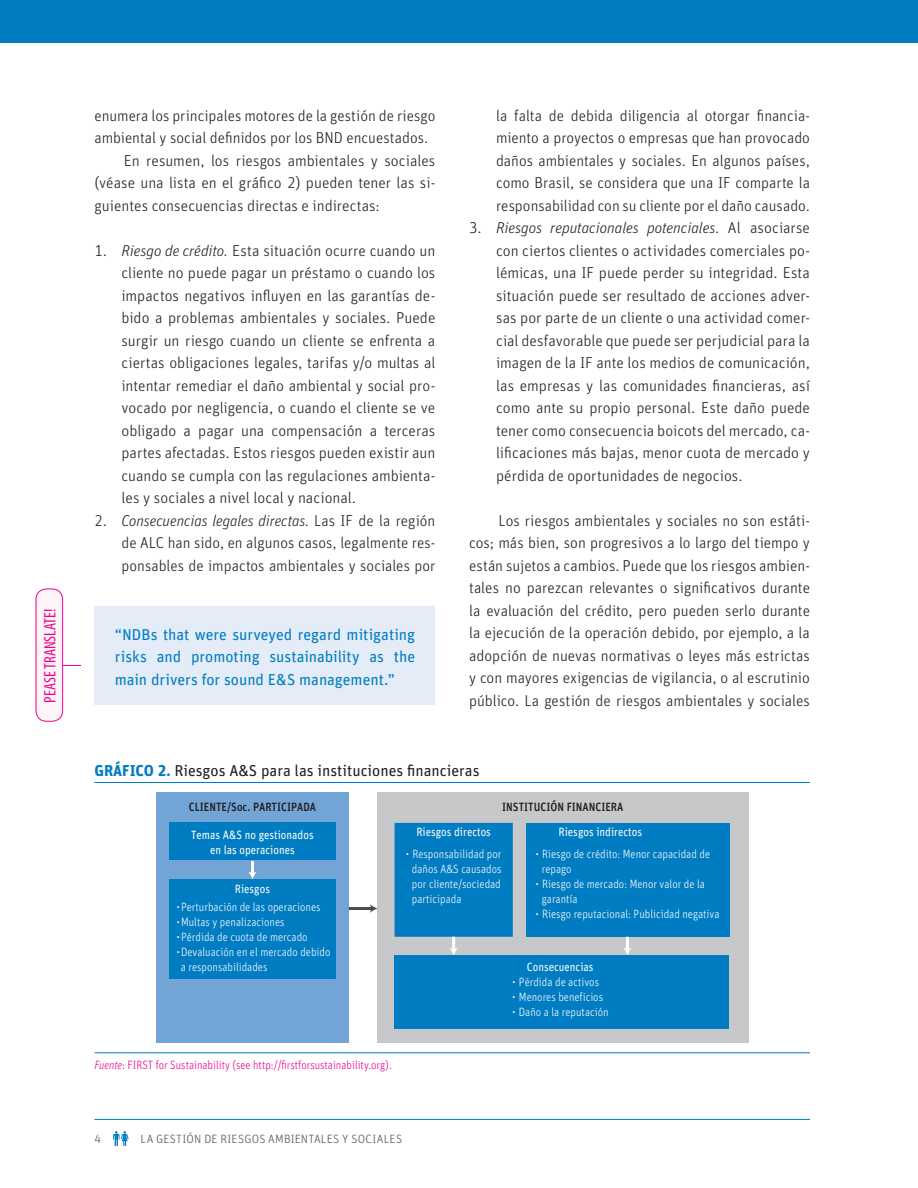
<style>
.page{position:relative;width:918px;height:1188px;background:#fff}
.page>*{position:absolute;margin:0;border:0;box-sizing:border-box;transform-origin:0 0}
.t1{font:condensed 16.5px "Myriad Pro";color:#ed028c}
.t2{font:15.75px/22.5px "Unit Light LF";color:#231f20;text-align:justify}
.t3{font:15.75px/22.5px "Unit";color:#007cc2;text-align:justify}
.t4{font:15.75px "Unit Light Italic LF";letter-spacing:-.005em;color:#231f20}
.t5{font:15.75px "Unit Regular LF";color:#231f20}
.t6{font:300 12px/15.1px "Unit";color:#fff;scale:.9 1}
.t7{font:12px/14.4px "Unit";color:#fff;text-align:center;scale:.9 1}
.t8{font:12px "Unit Light LF";color:#ed028c;scale:.9 1}
.t9{font:500 12px "Unit";color:#231f20;scale:.9 1}
.t10{font:12px "Unit Light LF";letter-spacing:.015em;color:#57585a}
.s1{font-family:"Unit Light Italic LF"}
.s2{font-family:"Unit Light LF"}
.s3{font-family:"Unit Bold LF";color:#007cc2}
.s4{font-weight:400}
</style>
<div class="page">
<hr style="left:94px;top:1119px;width:716px;height:1px;background:#007cc2">
<div style="left:0;top:0;width:918px;height:43px;background:#007cc2"></div>
<svg style="left:113px;top:1131px;width:16px;height:15px"></svg>
<hr style="left:94px;top:782px;width:716px;height:1px;background:#007cc2">
<hr style="left:94px;top:1052px;width:716px;height:1px;background:#007cc2">
<div style="left:156px;top:792px;width:193px;height:251px;background:#73a4d6"></div>
<div style="left:169px;top:823px;width:167px;height:37px;background:#007cc2"></div>
<div style="left:169px;top:879px;width:167px;height:100px;background:#007cc2"></div>
<div style="left:377px;top:792px;width:371px;height:251px;background:#c7c8ca"></div>
<div style="left:526px;top:823px;width:203px;height:114px;background:#007cc2"></div>
<div style="left:395px;top:955px;width:334px;height:74px;background:#007cc2"></div>
<svg style="left:248px;top:861px;width:9px;height:18px"></svg>
<svg style="left:395px;top:823px;width:118px;height:132px"></svg>
<hr style="left:349px;top:907px;width:23px;height:3px;background:#4b4c4d">
<svg style="left:370px;top:904px;width:8px;height:9px"></svg>
<svg style="left:623px;top:937px;width:8px;height:18px"></svg>
<hr style="left:49px;top:665px;width:32px;height:1px;background:#ed028c">
<div style="left:36px;top:589px;width:27px;height:132px;background:#fdf4f8;border-radius:10px"></div>
<div style="left:36px;top:589px;width:27px;height:133px;border:1px solid #ed028c;border-radius:10px"></div>
<div style="left:94px;top:607px;width:341px;height:98px;background:#e4ecf7"></div>
<p class="t1" style="left:40px;top:703px;width:95px;rotate:-90deg">PEASE TRANSLATE!</p>
<p class="t2" style="left:94px;top:104px;width:342px">enumera los principales motores de la gestión de riesgo</p>
<p class="t2" style="left:94px;top:126px;width:335px">ambiental y social definidos por los BND encuestados.</p>
<p class="t2" style="left:124px;top:149px;width:313px">En resumen, los riesgos ambientales y sociales</p>
<p class="t2" style="left:94px;top:171px;width:342px">(véase una lista en el gráfico 2) pueden tener las si-</p>
<p class="t2" style="left:94px;top:194px;width:287px">guientes consecuencias directas e indirectas:</p>
<p class="t2" style="left:122px;top:239px;width:315px;text-indent:-27px">1. <span class="s1">Riesgo de crédito.</span> Esta situación ocurre cuando un cliente no puede pagar un préstamo o cuando los impactos negativos influyen en las garantías de&shy;bido a problemas ambientales y sociales. Puede surgir un riesgo cuando un cliente se enfrenta a ciertas obligaciones legales, tarifas y/o multas al intentar remediar el daño ambiental y social pro&shy;vocado por negligencia, o cuando el cliente se ve obligado a pagar una compensación a terceras partes afectadas. Estos riesgos pueden existir aun cuando se cumpla con las regulaciones ambienta&shy;les y sociales a nivel local y nacional.</p>
<p class="t4" style="left:94px;top:510px;width:342px"><span class="s2">2.</span> Consecuencias legales directas. <span class="s2">Las IF de la región</span></p>
<p class="t2" style="left:121px;top:531px;width:315px">de ALC han sido, en algunos casos, legalmente res&shy;ponsables de impactos ambientales y sociales por</p>
<p class="t3" style="left:115px;top:623px;width:302px">“NDBs that were surveyed regard mitigating risks and promoting sustainability as the main drivers for sound E&amp;S management.”</p>
<p class="t2" style="left:496px;top:104px;width:315px">la falta de debida diligencia al otorgar financia&shy;miento a proyectos o empresas que han provocado daños ambientales y sociales. En algunos países, como Brasil, se considera que una IF comparte la responsabilidad con su cliente por el daño causado.</p>
<p class="t4" style="left:469px;top:218px;width:342px"><span class="s2">3.</span> Riesgos reputacionales potenciales. <span class="s2">Al asociarse</span></p>
<p class="t2" style="left:496px;top:239px;width:315px">con ciertos clientes o actividades comerciales po&shy;lémicas, una IF puede perder su integridad. Esta situación puede ser resultado de acciones adver&shy;sas por parte de un cliente o una actividad comer&shy;cial desfavorable que puede ser perjudicial para la imagen de la IF ante los medios de comunicación, las empresas y las comunidades financieras, así como ante su propio personal. Este daño puede tener como consecuencia boicots del mercado, ca&shy;lificaciones más bajas, menor cuota de mercado y pérdida de oportunidades de negocios.</p>
<p class="t2" style="left:469px;top:509px;width:342px;text-indent:29px">Los riesgos ambientales y sociales no son estáti&shy;cos; más bien, son progresivos a lo largo del tiempo y están sujetos a cambios. Puede que los riesgos ambien&shy;tales no parezcan relevantes o significativos durante la evaluación del crédito, pero pueden serlo durante la ejecución de la operación debido, por ejemplo, a la adopción de nuevas normativas o leyes más estrictas y con mayores exigencias de vigilancia, o al escrutinio público. La gestión de riesgos ambientales y sociales</p>
<p class="t5" style="left:94px;top:760px;width:387px"><span class="s3">GRÁFICO 2.</span> Riesgos A&amp;S para las instituciones financieras</p>
<p class="t9" style="left:189px;top:800px;width:143px">CLIENTE/Soc. PARTICIPADA</p>
<p class="t7" style="left:191px;top:828px;width:138px">Temas A&amp;S no gestionados en las operaciones</p>
<p class="t6" style="left:176px;top:879px;width:162px;line-height:18.3px;text-indent:59px"><span class="s4">Riesgos<br></span><sup>.</sup> Perturbación de las operaciones</p>
<p class="t6" style="left:176px;top:914px;width:122px"><sup>.</sup> Multas y penalizaciones</p>
<p class="t6" style="left:176px;top:929px;width:148px"><sup>.</sup> Pérdida de cuota de mercado</p>
<p class="t6" style="left:176px;top:944px;width:173px"><sup>.</sup> Devaluación en el mercado debido</p>
<p class="t6" style="left:181px;top:959px;width:98px">a responsabilidades</p>
<p class="t9" style="left:502px;top:800px;width:136px">INSTITUCIÓN FINANCIERA</p>
<p class="t7" style="left:416px;top:825px;width:84px">Riesgos directos</p>
<p class="t7" style="left:559px;top:825px;width:94px">Riesgos indirectos</p>
<p class="t6" style="left:412px;top:846px;width:101px;text-align:justify;text-indent:-7px"><sup>.</sup> Responsabilidad por daños A&amp;S causados por cliente/sociedad participada</p>
<p class="t6" style="left:535px;top:846px;width:196px"><sup>.</sup> Riesgo de crédito: Menor capacidad de</p>
<p class="t6" style="left:542px;top:861px;width:35px">repago</p>
<p class="t6" style="left:535px;top:876px;width:190px"><sup>.</sup> Riesgo de mercado: Menor valor de la</p>
<p class="t6" style="left:542px;top:891px;width:41px">garantía</p>
<p class="t6" style="left:535px;top:906px;width:206px"><sup>.</sup> Riesgo reputacional: Publicidad negativa</p>
<p class="t6" style="left:512px;top:959px;width:109px;text-indent:15px"><span class="s4">Consecuencias<br></span><sup>.</sup> Pérdida de activos<br><sup>.</sup> Menores beneficios <sup>.</sup> Daño a la reputación</p>
<p class="t8" style="left:94px;top:1058px;width:332px"><span class="s1">Fuente</span>: FIRST for Sustainability (see http://firstforsustainability.org).</p>
<p class="t10" style="left:94px;top:1132px;width:8px">4</p>
<p class="t10" style="left:141px;top:1132px;width:263px">LA GESTIÓN DE RIESGOS AMBIENTALES Y SOCIALES</p>
</div>
